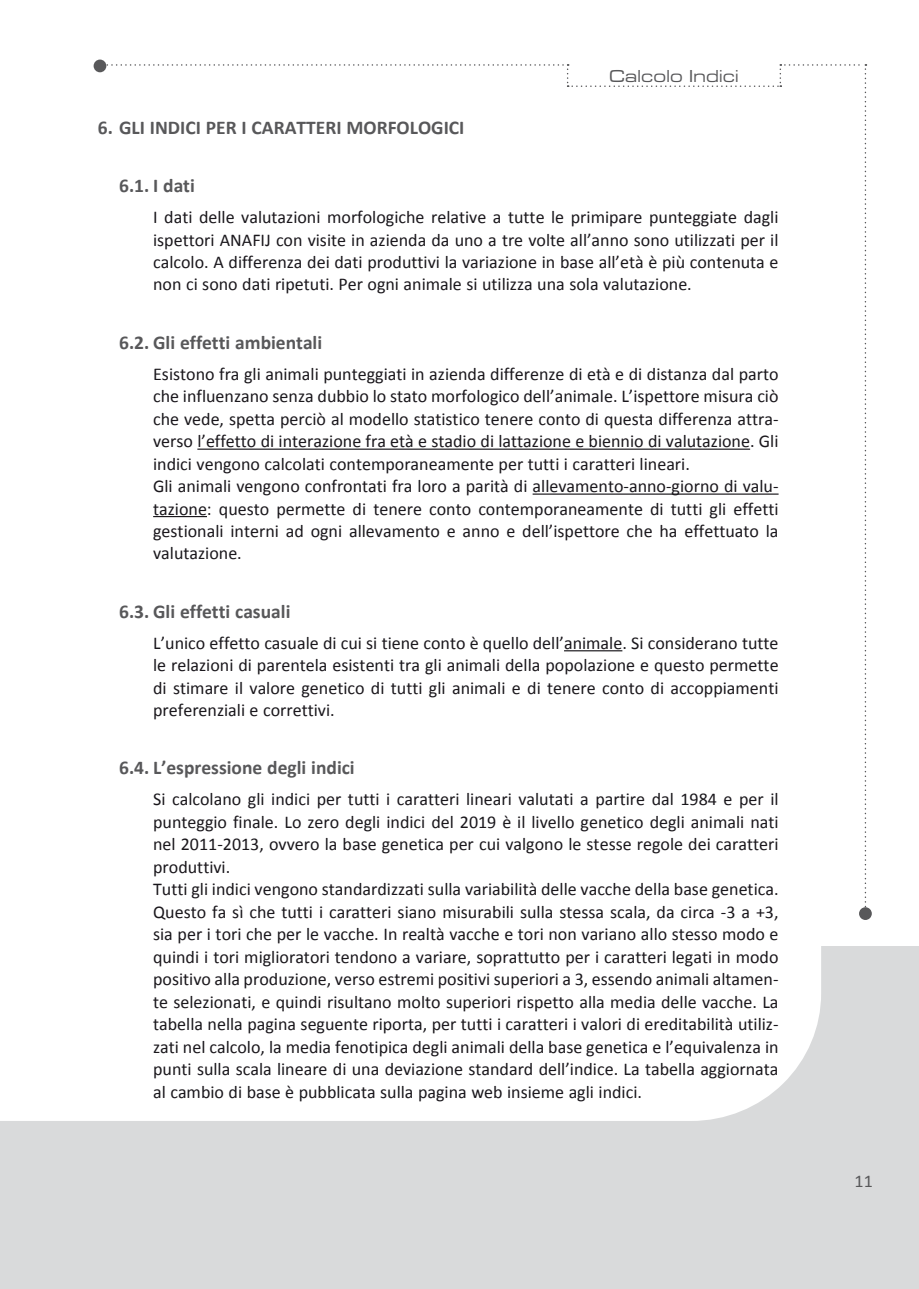
<style>
.page{position:relative;width:919px;height:1289px;background:#fff}
.page>*{position:absolute;margin:0;border:0;box-sizing:border-box;transform-origin:0 0}
.rientro2_TIT{font:700 19.5px "Calibri";color:#58585a}
.titoli{font:700 19.5px "Calibri";color:#58585a}
.rientro2{font:18px/22.5px "Calibri";color:#1a171c;text-align:justify}
.t1{font:18px "Microgramma D Medi Exte";letter-spacing:.05em;color:#58585a}
.t2{font:18px "Calibri";color:#58585a}
</style>
<div class="page">
<div style="left:0;top:946px;width:918px;height:342px;background:#d9dadb"></div>
<div style="left:94px;top:60px;width:12px;height:12px;background:#58585a;border-radius:50%"></div>
<div style="left:859px;top:907px;width:12px;height:13px;background:#58585a;border-radius:50%"></div>
<svg style="left:0;top:448px;width:821px;height:672px"></svg>
<hr style="left:197px;top:448px;width:553px;height:2px;background:#1a171c">
<hr style="left:532px;top:493px;width:246px;height:1px;background:#1a171c">
<hr style="left:153px;top:516px;width:54px;height:1px;background:#1a171c">
<hr style="left:564px;top:650px;width:58px;height:1px;background:#1a171c">
<p class="titoli" style="left:98px;top:115px;width:368px">6. GLI INDICI PER I CARATTERI MORFOLOGICI</p>
<p class="t1" style="left:609px;top:64px;width:130px">Calcolo Indici</p>
<p class="rientro2_TIT" style="left:119px;top:173px;width:77px">6.1. I dati</p>
<p class="rientro2" style="left:153px;top:205px;width:627px">I dati delle valutazioni morfologiche relative a tutte le primipare punteggiate dagli ispettori ANAFIJ con visite in azienda da uno a tre volte all’anno sono utilizzati per il calcolo. A differenza dei dati produttivi la variazione in base all’età è più contenuta e non ci sono dati ripetuti. Per ogni animale si utilizza una sola valutazione.</p>
<p class="rientro2_TIT" style="left:119px;top:330px;width:205px">6.2. Gli effetti ambientali</p>
<p class="rientro2" style="left:153px;top:361px;width:627px">Esistono fra gli animali punteggiati in azienda differenze di età e di distanza dal parto che influenzano senza dubbio lo stato morfologico dell’animale. L’ispettore misura ciò che vede, spetta perciò al modello statistico tenere conto di questa differenza attra&shy;verso l’effetto di interazione fra età e stadio di lattazione e biennio di valutazione. Gli indici vengono calcolati contemporaneamente per tutti i caratteri lineari.</p>
<p class="rientro2" style="left:153px;top:474px;width:627px">Gli animali vengono confrontati fra loro a parità di allevamento-anno-giorno di valu&shy;tazione: questo permette di tenere conto contemporaneamente di tutti gli effetti gestionali interni ad ogni allevamento e anno e dell’ispettore che ha effettuato la valutazione.</p>
<p class="rientro2_TIT" style="left:119px;top:599px;width:173px">6.3. Gli effetti casuali</p>
<p class="rientro2" style="left:153px;top:630px;width:627px">L’unico effetto casuale di cui si tiene conto è quello dell’animale. Si considerano tutte le relazioni di parentela esistenti tra gli animali della popolazione e questo permette di stimare il valore genetico di tutti gli animali e di tenere conto di accoppiamenti preferenziali e correttivi.</p>
<p class="rientro2_TIT" style="left:119px;top:756px;width:237px">6.4. L’espressione degli indici</p>
<p class="rientro2" style="left:153px;top:787px;width:627px">Si calcolano gli indici per tutti i caratteri lineari valutati a partire dal 1984 e per il punteggio finale. Lo zero degli indici del 2019 è il livello genetico degli animali nati nel 2011-2013, ovvero la base genetica per cui valgono le stesse regole dei caratteri produttivi.</p>
<p class="rientro2" style="left:153px;top:877px;width:627px">Tutti gli indici vengono standardizzati sulla variabilità delle vacche della base genetica.<br>Questo fa sì che tutti i caratteri siano misurabili sulla stessa scala, da circa -3 a +3, sia per i tori che per le vacche. In realtà vacche e tori non variano allo stesso modo e quindi i tori miglioratori tendono a variare, soprattutto per i caratteri legati in modo positivo alla produzione, verso estremi positivi superiori a 3, essendo animali altamen&shy;te selezionati, e quindi risultano molto superiori rispetto alla media delle vacche. La tabella nella pagina seguente riporta, per tutti i caratteri i valori di ereditabilità utiliz&shy;zati nel calcolo, la media fenotipica degli animali della base genetica e l’equivalenza in punti sulla scala lineare di una deviazione standard dell’indice. La tabella aggiornata al cambio di base è pubblicata sulla pagina web insieme agli indici.</p>
<p class="t2" style="left:854px;top:1170px;width:20px">11</p>
</div>
